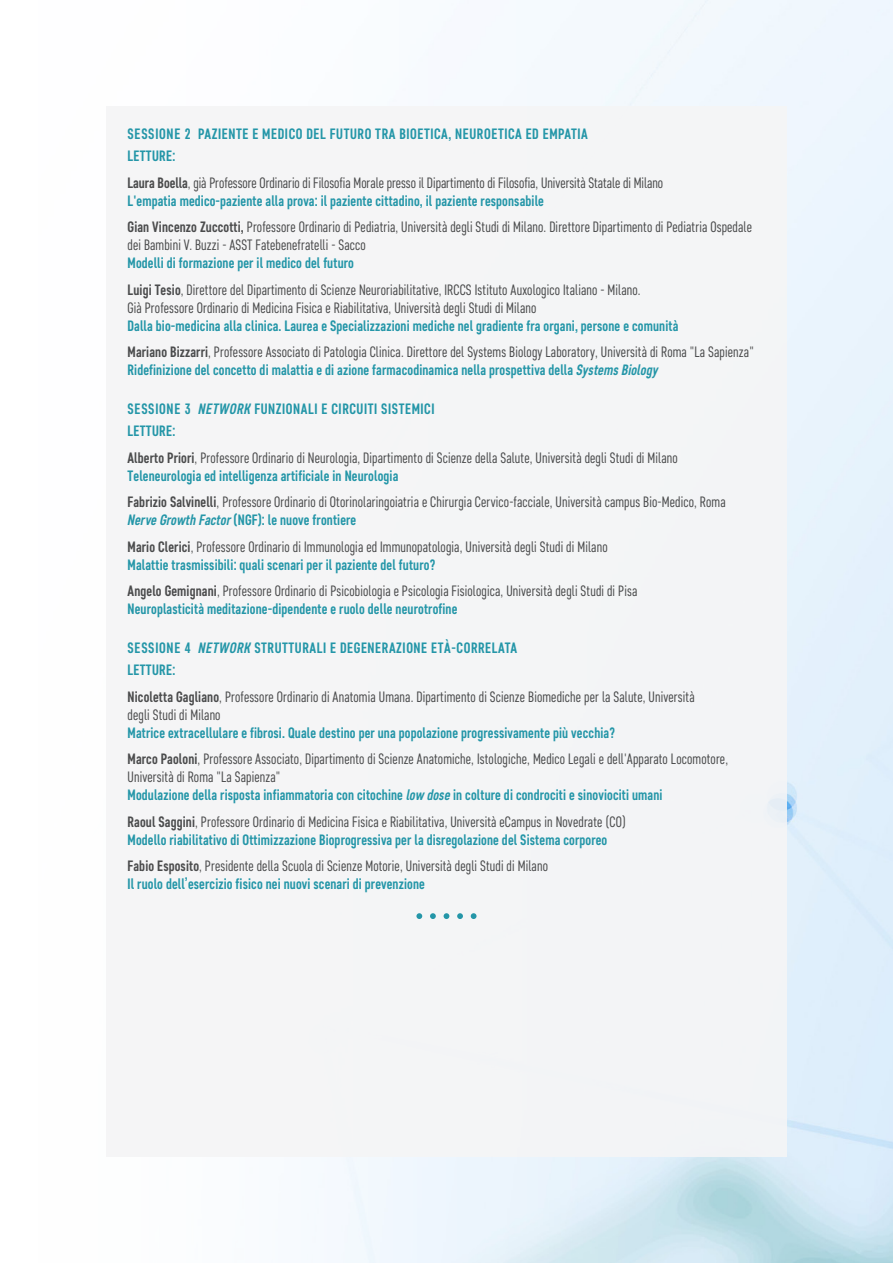
<style>
.page{position:relative;width:893px;height:1263px;background:#fff}
.page>*{position:absolute;margin:0;border:0;box-sizing:border-box;transform-origin:0 0}
.t1{font:15px/18px "Core Sans D37 Cn";letter-spacing:.01em;color:#4b4c4d}
.t2{font:700 15px "Core Sans D57 Cn";letter-spacing:.01em;color:#2496a8}
.t3{font:700 15px/22.6px "Core Sans D57 Cn";letter-spacing:.04em;color:#2496a8}
.s1{font-family:"Core Sans D57 Cn";font-weight:700}
.s2{font-style:italic}
</style>
<div class="page">
<img style="left:341px;top:0;width:552px;height:1263px">
<div style="left:106px;top:106px;width:681px;height:1051px;background:#f5f5f6"></div>
<svg style="left:416px;top:913px;width:6px;height:6px"></svg>
<svg style="left:430px;top:913px;width:6px;height:6px"></svg>
<svg style="left:444px;top:913px;width:5px;height:6px"></svg>
<svg style="left:457px;top:913px;width:6px;height:6px"></svg>
<svg style="left:471px;top:913px;width:5px;height:6px"></svg>
<p class="t3" style="left:128px;top:122px;width:462px">SESSIONE 2 PAZIENTE E MEDICO DEL FUTURO TRA BIOETICA, NEUROETICA ED EMPATIA<br>LETTURE:</p>
<p class="t1" style="left:128px;top:173px;width:537px"><span class="s1">Laura Boella</span>, già Professore Ordinario di Filosofia Morale presso il Dipartimento di Filosofia, Università Statale di Milano</p>
<p class="t2" style="left:128px;top:191px;width:418px">L'empatia medico-paziente alla prova: il paziente cittadino, il paziente responsabile</p>
<p class="t1" style="left:128px;top:218px;width:626px"><span class="s1">Gian Vincenzo Zuccotti,</span> Professore Ordinario di Pediatria, Università degli Studi di Milano. Direttore Dipartimento di Pediatria Ospedale dei Bambini V. Buzzi - ASST Fatebenefratelli - Sacco</p>
<p class="t2" style="left:128px;top:254px;width:228px">Modelli di formazione per il medico del futuro</p>
<p class="t1" style="left:128px;top:280px;width:515px"><span class="s1">Luigi Tesio</span>, Direttore del Dipartimento di Scienze Neuroriabilitative, IRCCS Istituto Auxologico Italiano - Milano.<br>Già Professore Ordinario di Medicina Fisica e Riabilitativa, Università degli Studi di Milano</p>
<p class="t2" style="left:128px;top:316px;width:552px">Dalla bio-medicina alla clinica. Laurea e Specializzazioni mediche nel gradiente fra organi, persone e comunità</p>
<p class="t1" style="left:128px;top:343px;width:628px"><span class="s1">Mariano Bizzarri</span>, Professore Associato di Patologia Clinica. Direttore del Systems Biology Laboratory, Università di Roma "La Sapienza"</p>
<p class="t2" style="left:128px;top:361px;width:532px">Ridefinizione del concetto di malattia e di azione farmacodinamica nella prospettiva della <span class="s2">Systems Biology</span></p>
<p class="t3" style="left:128px;top:397px;width:309px">SESSIONE 3 <span class="s2">NETWORK</span> FUNZIONALI E CIRCUITI SISTEMICI<br>LETTURE:</p>
<p class="t1" style="left:128px;top:448px;width:552px"><span class="s1">Alberto Priori</span>, Professore Ordinario di Neurologia, Dipartimento di Scienze della Salute, Università degli Studi di Milano</p>
<p class="t2" style="left:128px;top:466px;width:272px">Teleneurologia ed intelligenza artificiale in Neurologia</p>
<p class="t1" style="left:128px;top:493px;width:600px"><span class="s1">Fabrizio Salvinelli</span>, Professore Ordinario di Otorinolaringoiatria e Chirurgia Cervico-facciale, Università campus Bio-Medico, Roma</p>
<p class="t2" style="left:128px;top:511px;width:230px"><span class="s2">Nerve Growth Factor</span> (NGF): le nuove frontiere</p>
<p class="t1" style="left:128px;top:537px;width:482px"><span class="s1">Mario Clerici</span>, Professore Ordinario di Immunologia ed Immunopatologia, Università degli Studi di Milano</p>
<p class="t2" style="left:128px;top:555px;width:309px">Malattie trasmissibili: quali scenari per il paziente del futuro?</p>
<p class="t1" style="left:128px;top:582px;width:511px"><span class="s1">Angelo Gemignani</span>, Professore Ordinario di Psicobiologia e Psicologia Fisiologica, Università degli Studi di Pisa</p>
<p class="t2" style="left:128px;top:600px;width:331px">Neuroplasticità meditazione-dipendente e ruolo delle neurotrofine</p>
<p class="t3" style="left:128px;top:636px;width:391px">SESSIONE 4 <span class="s2">NETWORK</span> STRUTTURALI E DEGENERAZIONE ETÀ-CORRELATA<br>LETTURE:</p>
<p class="t1" style="left:128px;top:687px;width:569px"><span class="s1">Nicoletta Gagliano</span>, Professore Ordinario di Anatomia Umana. Dipartimento di Scienze Biomediche per la Salute, Università degli Studi di Milano</p>
<p class="t2" style="left:128px;top:723px;width:489px">Matrice extracellulare e fibrosi. Quale destino per una popolazione progressivamente più vecchia?</p>
<p class="t1" style="left:128px;top:750px;width:602px"><span class="s1">Marco Paoloni</span>, Professore Associato, Dipartimento di Scienze Anatomiche, Istologiche, Medico Legali e dell'Apparato Locomotore,<br>Università di Roma "La Sapienza"</p>
<p class="t2" style="left:128px;top:786px;width:536px">Modulazione della risposta infiammatoria con citochine <span class="s2">low dose</span> in colture di condrociti e sinoviociti umani</p>
<p class="t1" style="left:128px;top:812px;width:500px"><span class="s1">Raoul Saggini</span>, Professore Ordinario di Medicina Fisica e Riabilitativa, Università eCampus in Novedrate (CO)</p>
<p class="t2" style="left:128px;top:830px;width:481px">Modello riabilitativo di Ottimizzazione Bioprogressiva per la disregolazione del Sistema corporeo</p>
<p class="t1" style="left:128px;top:857px;width:422px"><span class="s1">Fabio Esposito</span>, Presidente della Scuola di Scienze Motorie, Università degli Studi di Milano</p>
<p class="t2" style="left:128px;top:875px;width:299px">Il ruolo dell’esercizio fisico nei nuovi scenari di prevenzione</p>
</div>
